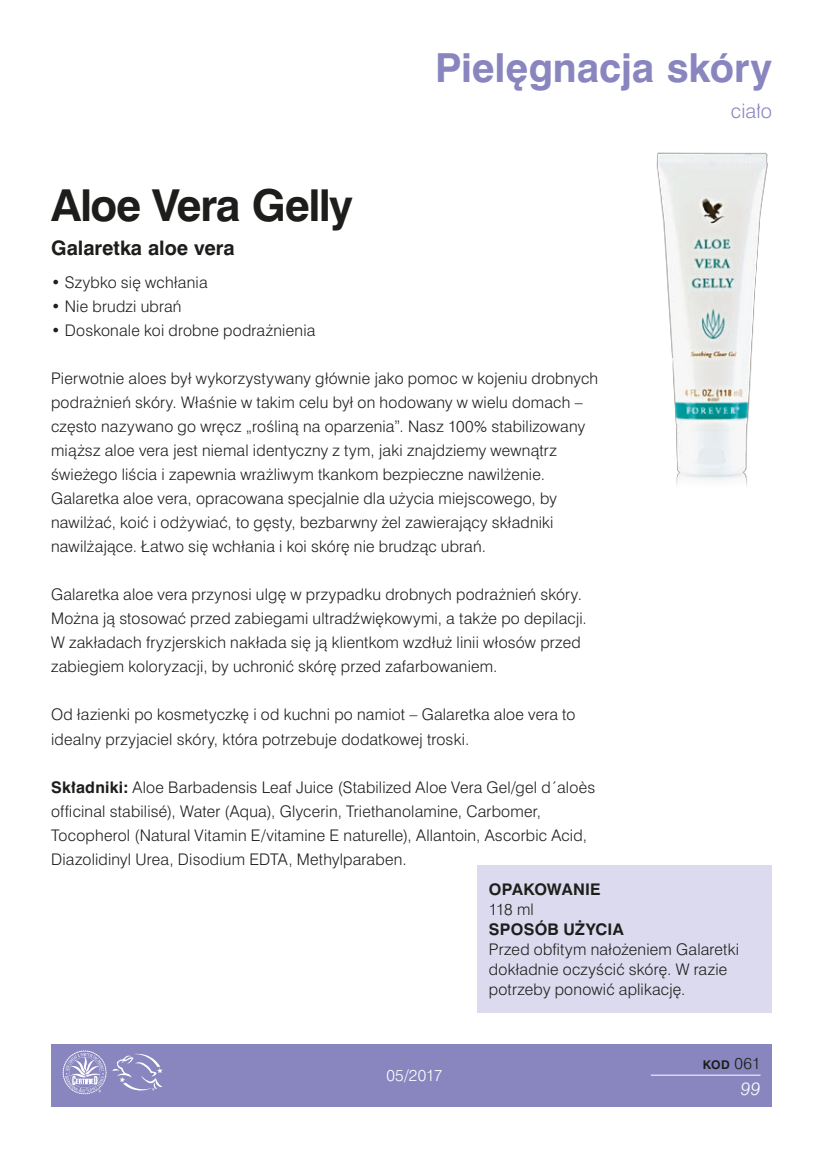
<style>
.page{position:relative;width:823px;height:1163px;background:#fff}
.page>*{position:absolute;margin:0;border:0;box-sizing:border-box;transform-origin:0 0}
.t1{font:700 44px "Swiss 721 PL";letter-spacing:-.035em;color:#1d1d1b}
.t2{font:700 40px "Swiss 721 PL";letter-spacing:-.005em;color:#8885bf}
.t3{font:700 20px "Swiss 721 PL";color:#1d1d1b}
.t4{font:300 20px "Swiss 721 PL";color:#8885bf}
.t5{font:italic 300 18px "Swiss 721 PL";color:#fff}
.t6{font:300 16px/24px "Swiss 721 PL";letter-spacing:.01em;color:#1d1d1b}
.t7{font:700 16px "Swiss 721 PL";letter-spacing:.015em;color:#1d1d1b}
.t8{font:300 16px "Swiss 721 PL";letter-spacing:.01em;color:#fff}
.t9{font:700 12px "Swiss 721 PL";color:#1d1d1b}
.s1{font-weight:700}
.s2{font-weight:300;font-size:16px}
</style>
<div class="page">
<img style="left:656px;top:152px;width:112px;height:323px">
<div style="left:51px;top:1043px;width:720px;height:63px;background:#8885bf"></div>
<svg style="left:62px;top:1050px;width:101px;height:44px"></svg>
<hr style="left:650px;top:1074px;width:110px;height:1px;background:#fff">
<div style="left:477px;top:865px;width:294px;height:147px;background:#dbdaee"></div>
<h2 class="t2" style="left:435px;top:43px;width:338px">Piel´gnacja skóry</h2>
<p class="t4" style="left:730px;top:98px;width:42px">cia∏o</p>
<h1 class="t1" style="left:51px;top:178px;width:303px">Aloe Vera Gelly</h1>
<p class="t3" style="left:51px;top:235px;width:185px">Galaretka aloe vera</p>
<p class="t6" style="left:51px;top:270px;width:158px">• Szybko si´ wchłania</p>
<p class="t6" style="left:51px;top:294px;width:132px">• Nie brudzi ubraƒ</p>
<p class="t6" style="left:51px;top:318px;width:265px">• Doskonale koi drobne podra˝nienia</p>
<p class="t6" style="left:51px;top:366px;width:548px">Pierwotnie aloes był wykorzystywany głównie jako pomoc w kojeniu drobnych podra˝nieƒ skóry. WłaÊnie w takim celu był on hodowany w wielu domach – cz´sto nazywano go wr´cz „roÊlinà na oparzenia”. Nasz 100% stabilizowany mià˝sz aloe vera jest niemal identyczny z tym, jaki znajdziemy wewnàtrz Êwie˝ego liÊcia i zapewnia wra˝liwym tkankom bezpieczne nawil˝enie.<br>Galaretka aloe vera, opracowana specjalnie dla u˝ycia miejscowego, by nawil˝aç, koiç i od˝ywiaç, to g´sty, bezbarwny ˝el zawierajàcy składniki nawil˝ajàce. Łatwo si´ wchłania i koi skór´ nie brudzàc ubraƒ.</p>
<p class="t6" style="left:51px;top:582px;width:537px">Galaretka aloe vera przynosi ulg´ w przypadku drobnych podra˝nieƒ skóry.<br>Mo˝na jà stosowaç przed zabiegami ultradêwi´kowymi, a tak˝e po depilacji.<br>W zakładach fryzjerskich nakłada si´ jà klientkom wzdłu˝ linii włosów przed zabiegiem koloryzacji, by uchroniç skór´ przed zafarbowaniem.</p>
<p class="t6" style="left:51px;top:702px;width:525px">Od łazienki po kosmetyczk´ i od kuchni po namiot – Galaretka aloe vera to idealny przyjaciel skóry, która potrzebuje dodatkowej troski.</p>
<p class="t6" style="left:51px;top:774px;width:545px"><span class="s1">Sk∏adniki:</span> Aloe Barbadensis Leaf Juice (Stabilized Aloe Vera Gel/gel d∂alo¯s officinal stabilisé), Water (Aqua), Glycerin, Triethanolamine, Carbomer, Tocopherol (Natural Vitamin E/vitamine E naturelle), Allantoin, Ascorbic Acid, Diazolidinyl Urea, Disodium EDTA, Methylparaben.</p>
<p class="t7" style="left:488px;top:879px;width:113px">OPAKOWANIE</p>
<p class="t6" style="left:488px;top:897px;width:46px">118 ml</p>
<p class="t7" style="left:488px;top:919px;width:136px">SPOSÓB U˚YCIA</p>
<p class="t6" style="left:488px;top:939px;width:251px;line-height:20px">Przed obfitym nało˝eniem Galaretki dokładnie oczyÊciç skór´. W razie potrzeby ponowiç aplikacj´.</p>
<p class="t8" style="left:386px;top:1065px;width:57px">05/2017</p>
<p class="t9" style="left:702px;top:1057px;width:59px">KOD <span class="s2">061</span></p>
<p class="t5" style="left:740px;top:1077px;width:21px">99</p>
</div>
